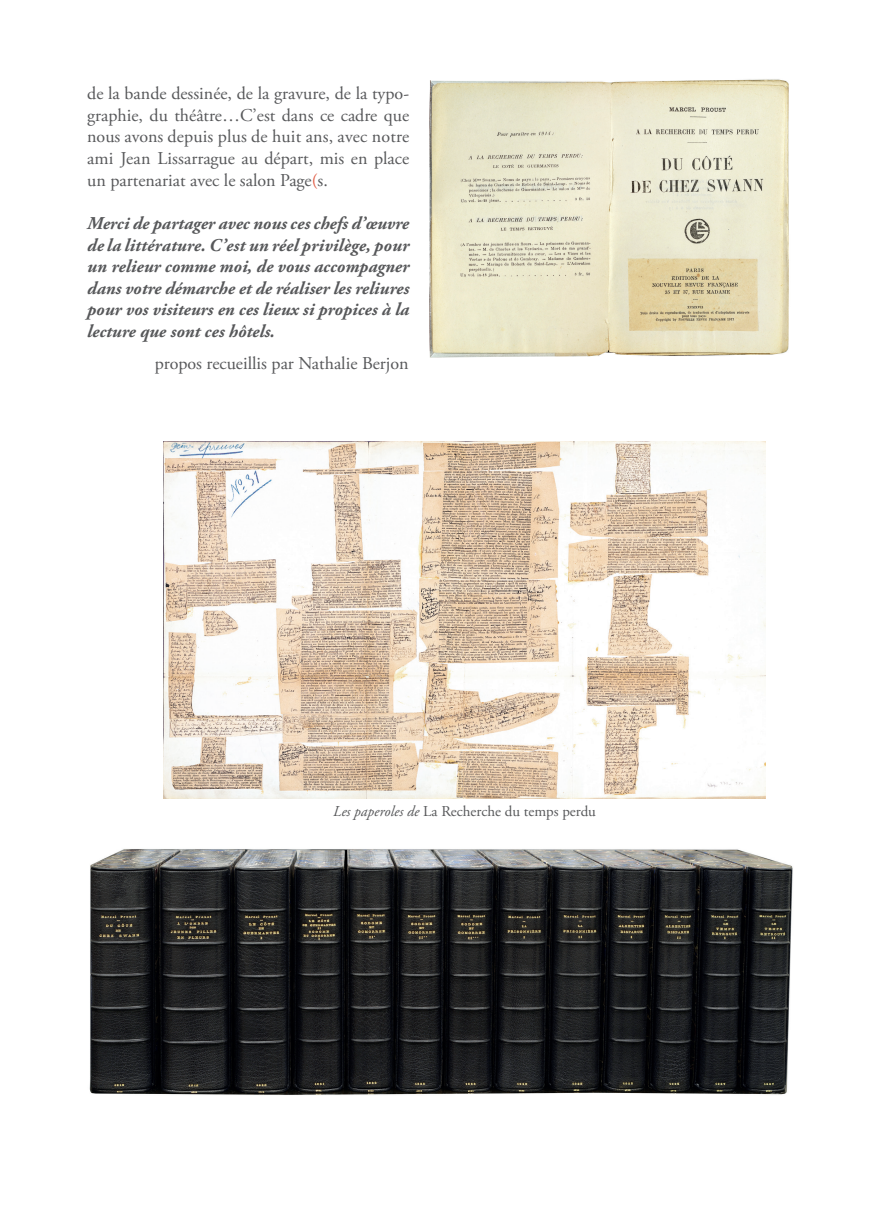
<style>
.page{position:relative;width:876px;height:1217px;background:#fff}
.page>*{position:absolute;margin:0;border:0;box-sizing:border-box;transform-origin:0 0}
.t1{font:italic 700 18px/21.6px "Adobe Garamond Pro";color:#57585a;text-align:justify}
.t2{font:18px/21.6px "Adobe Garamond Pro";color:#57585a;text-align:justify}
.t3{font:15px "Adobe Garamond Pro";color:#57585a}
.s1{color:#e05941}
.s2{font-style:italic}
</style>
<div class="page">
<img style="left:89px;top:849px;width:704px;height:246px">
<img style="left:429px;top:79px;width:360px;height:278px">
<img style="left:164px;top:441px;width:601px;height:357px">
<p class="t2" style="left:87px;top:83px;width:323px">de la bande dessinée, de la gravure, de la typo&shy;graphie, du théâtre…C’est dans ce cadre que nous avons depuis plus de huit ans, avec notre ami Jean Lissarrague au départ, mis en place un partenariat avec le salon Page<span class="s1">(</span>s.</p>
<p class="t1" style="left:87px;top:213px;width:324px">Merci de partager avec nous ces chefs d’œuvre de la littérature. C’est un réel privilège, pour un relieur comme moi, de vous accompagner dans votre démarche et de réaliser les reliures pour vos visiteurs en ces lieux si propices à la lecture que sont ces hôtels.</p>
<p class="t2" style="left:155px;top:353px;width:255px">propos recueillis par Nathalie Berjon</p>
<p class="t3" style="left:333px;top:802px;width:264px"><span class="s2">Les paperoles de</span> La Recherche du temps perdu</p>
</div>
